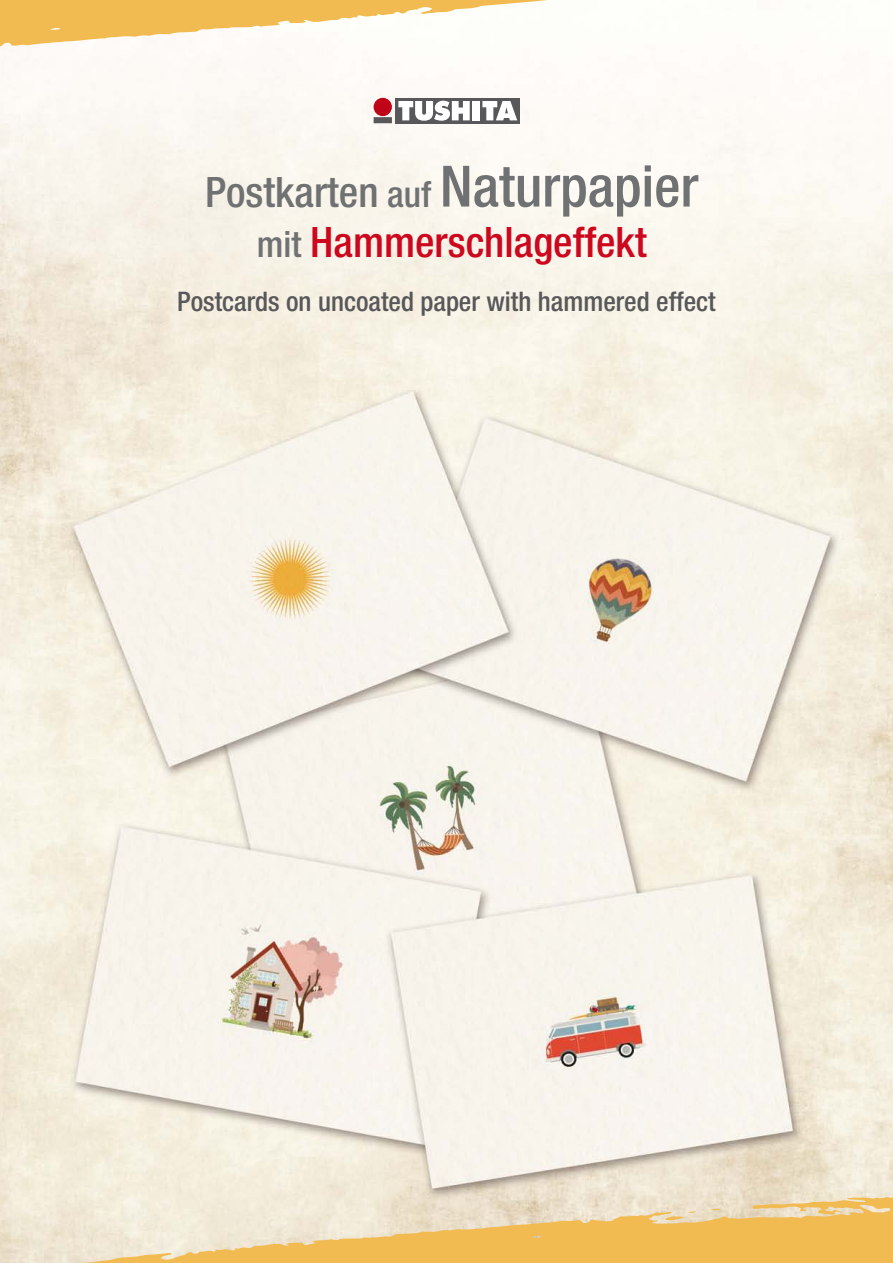
<style>
.page{position:relative;width:893px;height:1263px;background:#fff}
.page>*{position:absolute;margin:0;border:0;box-sizing:border-box;transform-origin:0 0}
.t1{font:500 condensed 57px "Helvetica Neue LT Std";color:#707172}
.t2{font:500 condensed 42px "Helvetica Neue LT Std";color:#cd071e}
.t3{font:500 condensed 27px "Helvetica Neue LT Com";color:#58585a}
.s1{font-size:42px}
.s2{font-size:36px}
.s3{font-size:36px;color:#707172}
</style>
<div class="page">
<img style="left:0;top:46px;width:893px;height:1217px">
<div style="left:395px;top:98px;width:124px;height:25px;background:#58585a"></div>
<svg style="left:398px;top:101px;width:72px;height:20px"></svg>
<div style="left:473px;top:101px;width:7px;height:19px;background:#fff"></div>
<svg style="left:482px;top:101px;width:35px;height:19px"></svg>
<div style="left:374px;top:117px;width:18px;height:6px;background:#58585a"></div>
<div style="left:374px;top:98px;width:18px;height:18px;background:#c00418;border-radius:50%"></div>
<svg style="left:0;top:0;width:547px;height:46px"></svg>
<svg style="left:9px;top:1194px;width:884px;height:69px;background:#efd39a"></svg>
<svg style="left:711px;top:1207px;width:9px;height:4px"></svg>
<svg style="left:665px;top:1211px;width:31px;height:10px"></svg>
<h1 class="t1" style="left:205px;top:152px;width:495px"><span class="s1">Postkarten</span> <span class="s2">auf</span> Naturpapier</h1>
<h2 class="t2" style="left:257px;top:217px;width:391px"><span class="s3">mit</span> Hammerschlageffekt</h2>
<p class="t3" style="left:177px;top:285px;width:540px">Postcards on uncoated paper with hammered effect</p>
</div>
